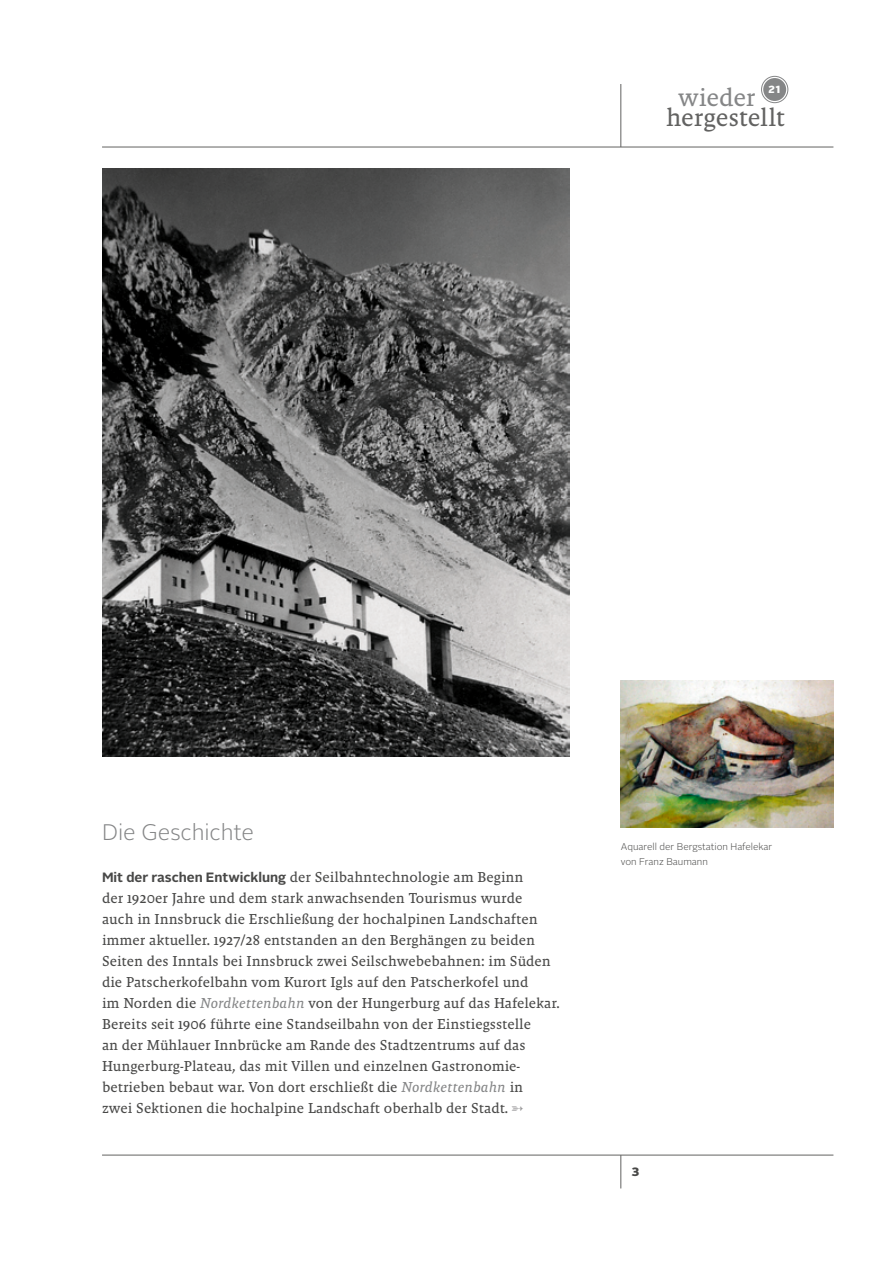
<style>
.page{position:relative;width:893px;height:1263px;background:#fff}
.page>*{position:absolute;margin:0;border:0;box-sizing:border-box;transform-origin:0 0}
.t1{font:25.65px "Malaga OT";letter-spacing:-.01em;color:#626261}
.t2{font:25.65px "Malaga OT";letter-spacing:-.015em;color:#858687}
.t3{font:300 22.5px "Alright Sans";letter-spacing:-.005em;color:#858687}
.t4{font:14.7px/21px "Malaga OT";color:#484847}
.t5{font:900 12px "Alright Sans";color:#484847}
.t6{font:900 10.35px "Alright Sans";color:#fff}
.t7{font:300 9.75px/14.7px "Alright Sans";color:#484847}
.s1{font-family:"Alright Sans";font-weight:700;font-size:13.5px}
.s2{font-style:italic;color:#858687}
.s3{color:#979698}
</style>
<div class="page">
<hr style="left:102px;top:147px;width:731px;height:1px;background:#626261">
<hr style="left:102px;top:1155px;width:731px;height:1px;background:#626261">
<div style="left:763px;top:78px;width:23px;height:23px;background:#858687;border-radius:50%"></div>
<div style="left:761px;top:76px;width:27px;height:27px;border:1px solid #858687;border-radius:50%"></div>
<hr style="left:621px;top:84px;width:1px;height:63px;background:#626261">
<hr style="left:621px;top:1155px;width:1px;height:33px;background:#626261">
<img style="left:102px;top:168px;width:468px;height:588px">
<img style="left:621px;top:681px;width:212px;height:147px">
<h1 class="t2" style="left:678px;top:83px;width:79px">wieder</h1>
<p class="t6" style="left:768px;top:82px;width:14px">21</p>
<h1 class="t1" style="left:666px;top:103px;width:120px">hergestellt</h1>
<h2 class="t3" style="left:102px;top:817px;width:153px">Die Geschichte</h2>
<p class="t4" style="left:102px;top:866px;width:459px"><span class="s1">Mit der raschen Entwicklung</span> der Seilbahntechnologie am Beginn<br>der 1920er Jahre und dem stark anwachsenden Tourismus wurde<br>auch in Innsbruck die Erschließung der hochalpinen Landschaften immer aktueller. 1927/28 entstanden an den Berghängen zu beiden Seiten des Inntals bei Innsbruck zwei Seilschwebebahnen: im Süden die Patscherkofelbahn vom Kurort Igls auf den Patscherkofel und<br>im Norden die <span class="s2">Nordkettenbahn</span> von der Hungerburg auf das Hafelekar.<br>Bereits seit 1906 führte eine Standseilbahn von der Einstiegsstelle<br>an der Mühlauer Innbrücke am Rande des Stadtzentrums auf das Hungerburg-Plateau, das mit Villen und einzelnen Gastronomie&shy;betrieben bebaut war. Von dort erschließt die <span class="s2">Nordkettenbahn</span> in<br>zwei Sektionen die hochalpine Landschaft oberhalb der Stadt. <span class="s3">➳</span></p>
<p class="t7" style="left:621px;top:840px;width:153px">Aquarell der Bergstation Hafelekar von Franz Baumann</p>
<p class="t5" style="left:631px;top:1163px;width:9px">3</p>
</div>
